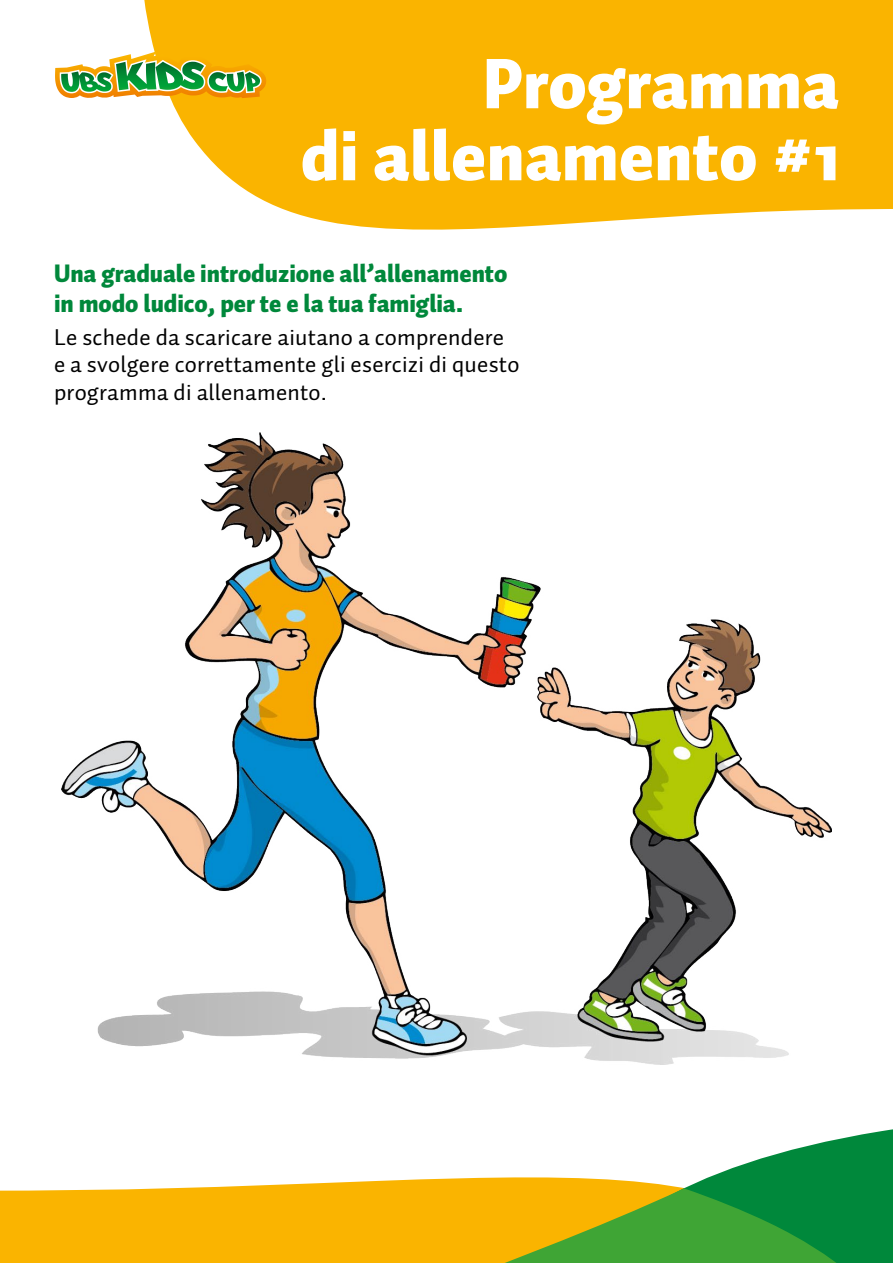
<style>
.page{position:relative;width:893px;height:1263px;background:#fff}
.page>*{position:absolute;margin:0;border:0;box-sizing:border-box;transform-origin:0 0}
.t1{font:900 70.2px/72px "Auto Pro";color:#fff;text-align:right}
.t2{font:900 24.9px/29.8px "Auto Pro";color:#00883b}
.t3{font:23.25px/27.5px "Auto Pro";letter-spacing:.01em;color:#000}
</style>
<div class="page">
<svg style="left:144px;top:0;width:749px;height:230px;background:#fabb19"></svg>
<img style="left:62px;top:433px;width:769px;height:631px">
<svg style="left:55px;top:51px;width:211px;height:47px"></svg>
<svg style="left:0;top:1178px;width:461px;height:85px;fill:#fab400"></svg>
<svg style="left:461px;top:1129px;width:432px;height:59px"></svg>
<svg style="left:227px;top:1188px;width:666px;height:75px;background:#9ca818"></svg>
<h1 class="t1" style="left:301px;top:48px;width:540px">Programma<br>di allenamento #1</h1>
<p class="t2" style="left:54px;top:258px;width:455px">Una graduale introduzione all’allenamento in modo ludico, per te e la tua famiglia.</p>
<p class="t3" style="left:54px;top:323px;width:467px">Le schede da scaricare aiutano a comprendere e a svolgere correttamente gli esercizi di questo programma di allenamento.</p>
</div>
